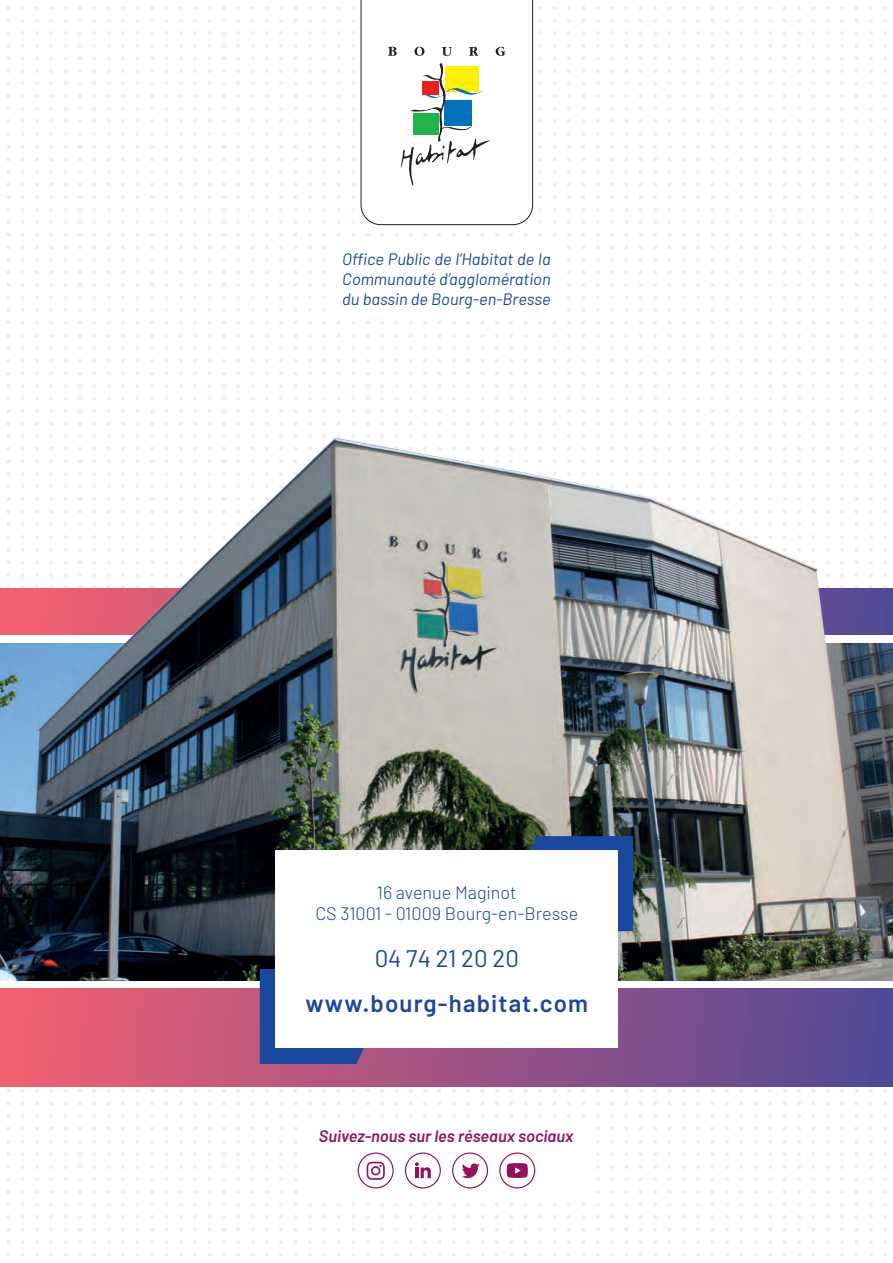
<style>
.page{position:relative;width:893px;height:1263px;background:#fff}
.page>*{position:absolute;margin:0;border:0;box-sizing:border-box;transform-origin:0 0}
.t1{font:600 24px "Barlow";letter-spacing:.05em;color:#19489e}
.t2{font:24px "Barlow";color:#19489e}
.t3{font:300 18px/21.6px "Barlow";color:#19489e;text-align:center}
.t4{font:italic 16.5px/19.8px "Barlow";color:#19489e;text-align:justify}
.t5{font:italic 600 16.5px "Barlow";color:#92125e}
</style>
<div class="page">
<img style="left:6px;top:0;width:881px;height:1257px">
<svg style="left:0;top:812px;width:893px;height:275px;background:#a55d8a"></svg>
<img style="left:0;top:396px;width:893px;height:584px">
<svg style="left:361px;top:0;width:172px;height:225px"></svg>
<svg style="left:260px;top:969px;width:140px;height:95px;background:#394e9b"></svg>
<svg style="left:493px;top:836px;width:140px;height:95px;background:#204789"></svg>
<div style="left:276px;top:851px;width:342px;height:197px;background:#fff"></div>
<div style="left:305px;top:1120px;width:282px;height:76px;background:#fff"></div>
<div style="left:330px;top:239px;width:233px;height:74px;background:#fff"></div>
<div style="left:358px;top:1152px;width:36px;height:36px;border:1px solid #92125e;border-radius:17px"></div>
<svg style="left:367px;top:1162px;width:18px;height:18px"></svg>
<div style="left:405px;top:1152px;width:36px;height:36px;border:1px solid #92125e;border-radius:17px"></div>
<svg style="left:415px;top:1162px;width:16px;height:16px"></svg>
<div style="left:452px;top:1152px;width:36px;height:36px;border:1px solid #92125e;border-radius:17px"></div>
<svg style="left:462px;top:1163px;width:18px;height:15px"></svg>
<div style="left:499px;top:1152px;width:36px;height:36px;border:1px solid #92125e;border-radius:17px"></div>
<svg style="left:507px;top:1163px;width:21px;height:15px"></svg>
<p class="t4" style="left:342px;top:249px;width:210px">Office Public de l’Habitat de la Communauté d’agglomération du bassin de Bourg-en-Bresse</p>
<p class="t3" style="left:315px;top:881px;width:264px">16 avenue Maginot<br>CS 31001 - 01009 Bourg-en-Bresse</p>
<h1 class="t2" style="left:375px;top:943px;width:146px">04 74 21 20 20</h1>
<h1 class="t1" style="left:305px;top:988px;width:284px">www.bourg-habitat.com</h1>
<p class="t5" style="left:319px;top:1125px;width:256px">Suivez-nous sur les réseaux sociaux</p>
</div>
